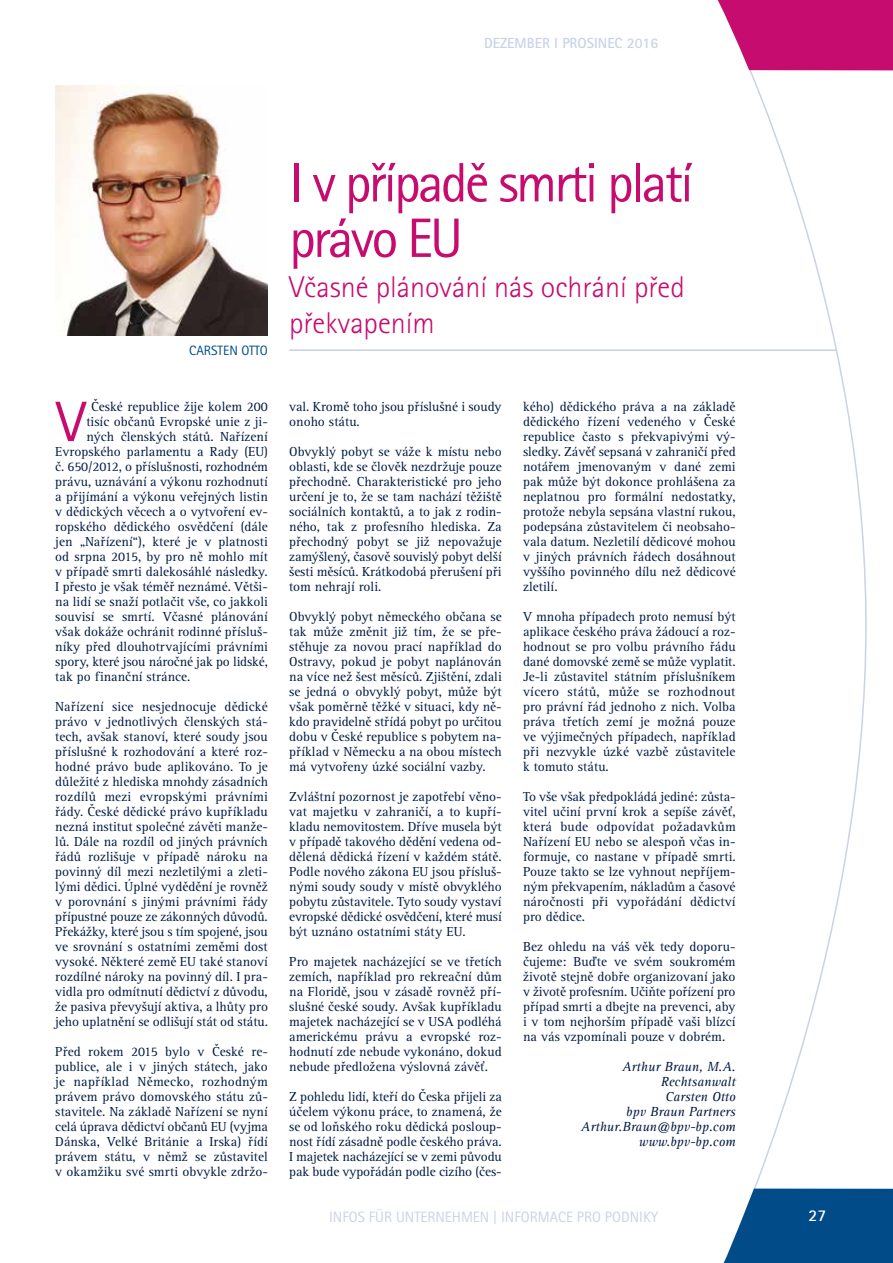
<style>
.page{position:relative;width:893px;height:1263px;background:#fff}
.page>*{position:absolute;margin:0;border:0;box-sizing:border-box;transform-origin:0 0}
.t1{font:57px "Rotis Sans Serif Std";color:#c70c6f}
.t2{font:55.5px/55.5px "Rotis Sans Serif Std";letter-spacing:-.05em;color:#c70c6f}
.t3{font:300 30px/36px "Rotis Sans Serif TOT";color:#c70c6f}
.t4{font:700 16.5px "Rotis Sans Serif Std";color:#fff}
.t5{font:15px "Rotis Sans Serif Std";color:#cad2e7}
.t6{font:700 14.7px "Rotis Sans Serif Std";color:#cad2e7}
.t7{font:13.5px/15px "Rotis Serif TOT";color:#001b43;text-align:justify}
.t8{font:italic 13.5px/15px "Rotis Serif CE";color:#001b43;text-align:right}
.t9{font:13.5px "Rotis Sans Serif Std";color:#004b88}
</style>
<div class="page">
<hr style="left:289px;top:349px;width:549px;height:2px;background:#c8d0e6">
<img style="left:55px;top:85px;width:213px;height:250px">
<svg style="left:705px;top:70px;width:188px;height:1118px"></svg>
<svg style="left:717px;top:0;width:176px;height:70px;background:#cc237c"></svg>
<svg style="left:723px;top:1188px;width:170px;height:75px;background:#1a5d94"></svg>
<p class="t6" style="left:484px;top:34px;width:176px">DEZEMBER I PROSINEC 2016</p>
<p class="t9" style="left:189px;top:342px;width:80px">CARSTEN OTTO</p>
<h1 class="t1" style="left:56px;top:388px;width:31px">V</h1>
<p class="t7" style="left:91px;top:399px;width:178px">České republice žije kolem 200</p>
<p class="t7" style="left:86px;top:414px;width:183px">tisíc občanů Evropské unie z ji-</p>
<p class="t7" style="left:86px;top:429px;width:183px">ných členských států. Nařízení</p>
<p class="t7" style="left:55px;top:444px;width:214px">Evropského parlamentu a Rady (EU)</p>
<p class="t7" style="left:55px;top:459px;width:214px">č. 650/2012, o příslušnosti, rozhodném</p>
<p class="t7" style="left:55px;top:474px;width:214px">právu, uznávání a výkonu rozhodnutí</p>
<p class="t7" style="left:55px;top:489px;width:214px">a přijímání a výkonu veřejných listin</p>
<p class="t7" style="left:55px;top:504px;width:214px">v dědických věcech a o vytvoření ev-</p>
<p class="t7" style="left:55px;top:519px;width:214px">ropského dědického osvědčení (dále</p>
<p class="t7" style="left:55px;top:534px;width:214px">jen „Nařízení“), které je v platnosti</p>
<p class="t7" style="left:55px;top:549px;width:214px">od srpna 2015, by pro ně mohlo mít</p>
<p class="t7" style="left:55px;top:564px;width:214px">v případě smrti dalekosáhlé následky.</p>
<p class="t7" style="left:55px;top:579px;width:214px">I přesto je však téměř neznámé. Větši-</p>
<p class="t7" style="left:55px;top:594px;width:214px">na lidí se snaží potlačit vše, co jakkoli</p>
<p class="t7" style="left:55px;top:609px;width:214px">souvisí se smrtí. Včasné plánování</p>
<p class="t7" style="left:55px;top:624px;width:214px">však dokáže ochránit rodinné přísluš-</p>
<p class="t7" style="left:55px;top:639px;width:214px">níky před dlouhotrvajícími právními</p>
<p class="t7" style="left:55px;top:654px;width:214px">spory, které jsou náročné jak po lidské,</p>
<p class="t7" style="left:55px;top:669px;width:137px">tak po finanční stránce.</p>
<p class="t7" style="left:55px;top:699px;width:214px">Nařízení sice nesjednocuje dědické právo v jednotlivých členských stá&shy;tech, avšak stanoví, které soudy jsou příslušné k rozhodování a které roz&shy;hodné právo bude aplikováno. To je důležité z hlediska mnohdy zásadních rozdílů mezi evropskými právními řády. České dědické právo kupříkladu nezná institut společné závěti manže&shy;lů. Dále na rozdíl od jiných právních řádů rozlišuje v případě nároku na povinný díl mezi nezletilými a zleti&shy;lými dědici. Úplné vydědění je rovněž v porovnání s jinými právními řády přípustné pouze ze zákonných důvodů.<br>Překážky, které jsou s tím spojené, jsou ve srovnání s ostatními zeměmi dost vysoké. Některé země EU také stanoví rozdílné nároky na povinný díl. I pra&shy;vidla pro odmítnutí dědictví z důvodu, že pasiva převyšují aktiva, a lhůty pro jeho uplatnění se odlišují stát od státu.</p>
<p class="t7" style="left:55px;top:1044px;width:214px">Před rokem 2015 bylo v České re&shy;publice, ale i v jiných státech, jako je například Německo, rozhodným právem právo domovského státu zů&shy;stavitele. Na základě Nařízení se nyní celá úprava dědictví občanů EU (vyjma Dánska, Velké Británie a Irska) řídí právem státu, v němž se zůstavitel v okamžiku své smrti obvykle zdržo-</p>
<h2 class="t2" style="left:289px;top:154px;width:406px">I v případě smrti platí právo EU</h2>
<h3 class="t3" style="left:289px;top:269px;width:397px">Včasné plánování nás ochrání před překvapením</h3>
<p class="t7" style="left:289px;top:399px;width:214px">val. Kromě toho jsou příslušné i soudy onoho státu.</p>
<p class="t7" style="left:289px;top:444px;width:214px">Obvyklý pobyt se váže k místu nebo oblasti, kde se člověk nezdržuje pouze přechodně. Charakteristické pro jeho určení je to, že se tam nachází těžiště sociálních kontaktů, a to jak z rodin&shy;ného, tak z profesního hlediska. Za přechodný pobyt se již nepovažuje zamýšlený, časově souvislý pobyt delší šesti měsíců. Krátkodobá přerušení při tom nehrají roli.</p>
<p class="t7" style="left:289px;top:609px;width:214px">Obvyklý pobyt německého občana se tak může změnit již tím, že se pře&shy;stěhuje za novou prací například do Ostravy, pokud je pobyt naplánován na více než šest měsíců. Zjištění, zdali se jedná o obvyklý pobyt, může být však poměrně těžké v situaci, kdy ně&shy;kdo pravidelně střídá pobyt po určitou dobu v České republice s pobytem na&shy;příklad v Německu a na obou místech má vytvořeny úzké sociální vazby.</p>
<p class="t7" style="left:289px;top:789px;width:214px">Zvláštní pozornost je zapotřebí věno&shy;vat majetku v zahraničí, a to kupří&shy;kladu nemovitostem. Dříve musela být v případě takového dědění vedena od&shy;dělená dědická řízení v každém státě.<br>Podle nového zákona EU jsou přísluš&shy;nými soudy soudy v místě obvyklého pobytu zůstavitele. Tyto soudy vystaví evropské dědické osvědčení, které musí být uznáno ostatními státy EU.</p>
<p class="t7" style="left:289px;top:954px;width:214px">Pro majetek nacházející se ve třetích zemích, například pro rekreační dům na Floridě, jsou v zásadě rovněž pří&shy;slušné české soudy. Avšak kupříkladu majetek nacházející se v USA podléhá americkému právu a evropské roz&shy;hodnutí zde nebude vykonáno, dokud nebude předložena výslovná závěť.</p>
<p class="t7" style="left:289px;top:1089px;width:214px">Z pohledu lidí, kteří do Česka přijeli za účelem výkonu práce, to znamená, že se od loňského roku dědická posloup&shy;nost řídí zásadně podle českého práva.<br>I majetek nacházející se v zemi původu pak bude vypořádán podle cizího (čes-</p>
<p class="t7" style="left:523px;top:399px;width:214px">kého) dědického práva a na základě dědického řízení vedeného v České republice často s překvapivými vý&shy;sledky. Závěť sepsaná v zahraničí před notářem jmenovaným v dané zemi pak může být dokonce prohlášena za neplatnou pro formální nedostatky, protože nebyla sepsána vlastní rukou, podepsána zůstavitelem či neobsaho&shy;vala datum. Nezletilí dědicové mohou v jiných právních řádech dosáhnout vyššího povinného dílu než dědicové zletilí.</p>
<p class="t7" style="left:523px;top:609px;width:214px">V mnoha případech proto nemusí být aplikace českého práva žádoucí a roz&shy;hodnout se pro volbu právního řádu dané domovské země se může vyplatit.<br>Je-li zůstavitel státním příslušníkem vícero států, může se rozhodnout pro právní řád jednoho z nich. Volba práva třetích zemí je možná pouze ve výjimečných případech, například při nezvykle úzké vazbě zůstavitele k tomuto státu.</p>
<p class="t7" style="left:523px;top:789px;width:214px">To vše však předpokládá jediné: zůsta&shy;vitel učiní první krok a sepíše závěť, která bude odpovídat požadavkům Nařízení EU nebo se alespoň včas in&shy;formuje, co nastane v případě smrti.<br>Pouze takto se lze vyhnout nepříjem&shy;ným překvapením, nákladům a časové náročnosti při vypořádání dědictví pro dědice.</p>
<p class="t7" style="left:523px;top:939px;width:214px">Bez ohledu na váš věk tedy doporu&shy;čujeme: Buďte ve svém soukromém životě stejně dobře organizovaní jako v životě profesním. Učiňte pořízení pro případ smrti a dbejte na prevenci, aby i v tom nejhorším případě vaši blízcí na vás vzpomínali pouze v dobrém.</p>
<p class="t8" style="left:581px;top:1059px;width:156px">Arthur Braun, M.A.<br>Rechtsanwalt<br>Carsten Otto<br>bpv Braun Partners<br>Arthur.Braun@bpv-bp.com www.bpv-bp.com</p>
<p class="t5" style="left:329px;top:1208px;width:331px">INFOS FÜR UNTERNEHMEN | INFORMACE PRO PODNIKY</p>
<p class="t4" style="left:808px;top:1205px;width:19px">27</p>
</div>
